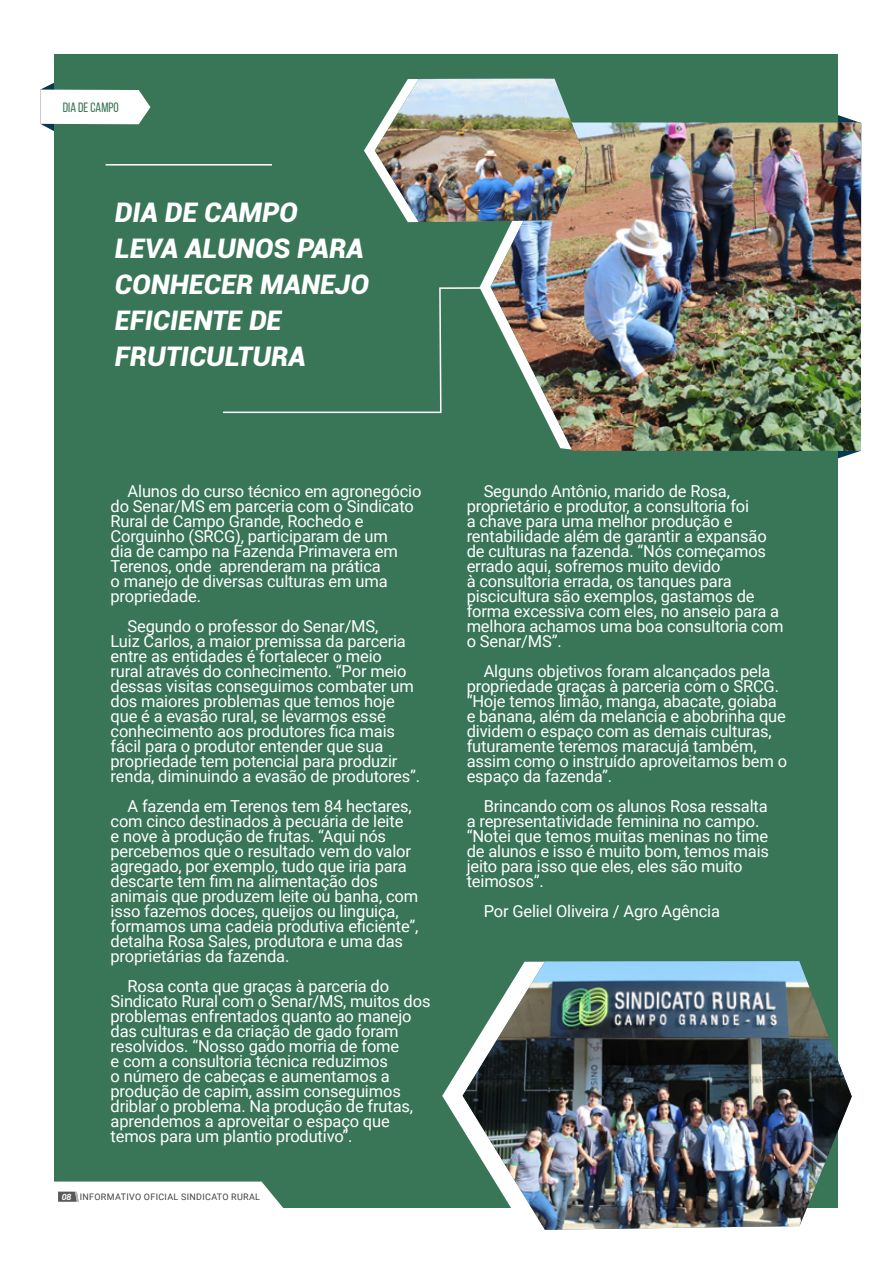
<style>
.page{position:relative;width:893px;height:1263px;background:#fff}
.page>*{position:absolute;margin:0;border:0;box-sizing:border-box;transform-origin:0 0}
.t1{font:italic 900 27px/36px "Roboto";color:#fff}
.t2{font:16.5px/15px "Roboto";letter-spacing:-.01em;color:#fff}
.t3{font:13.5px "Bebas Neue";color:#397557}
.t4{font:9px "Roboto";letter-spacing:.035em;color:#414042}
.s1{font-weight:700;font-style:italic;font-size:8.55px;color:#fff}
</style>
<div class="page">
<svg style="left:837px;top:108px;width:23px;height:357px"></svg>
<div style="left:54px;top:54px;width:783px;height:1153px;background:#397557"></div>
<hr style="left:106px;top:164px;width:166px;height:2px;background:#fff">
<svg style="left:223px;top:411px;width:141px;height:3px"></svg>
<img style="left:572px;top:122px;width:289px;height:329px">
<svg style="left:40px;top:82px;width:110px;height:49px"></svg>
<svg style="left:54px;top:1181px;width:230px;height:27px;background:#ebf0ee"></svg>
<svg style="left:442px;top:1062px;width:21px;height:146px"></svg>
<img style="left:463px;top:961px;width:389px;height:269px">
<img style="left:364px;top:133px;width:219px;height:317px">
<img style="left:375px;top:79px;width:208px;height:143px">
<p class="t3" style="left:63px;top:100px;width:57px">DIA DE CAMPO</p>
<h1 class="t1" style="left:115px;top:193px;width:256px">DIA DE CAMPO<br>LEVA ALUNOS PARA<br>CONHECER MANEJO<br>EFICIENTE DE<br>FRUTICULTURA</h1>
<p class="t2" style="left:111px;top:483px;width:312px;text-indent:17px">Alunos do curso técnico em agronegócio do Senar/MS em parceria com o Sindicato Rural de Campo Grande, Rochedo e Corguinho (SRCG), participaram de um<br>dia de campo na Fazenda Primavera em Terenos, onde aprenderam na prática<br>o manejo de diversas culturas em uma propriedade.</p>
<p class="t2" style="left:111px;top:618px;width:311px;text-indent:17px">Segundo o professor do Senar/MS,<br>Luiz Carlos, a maior premissa da parceria entre as entidades é fortalecer o meio<br>rural através do conhecimento. “Por meio dessas visitas conseguimos combater um dos maiores problemas que temos hoje que é a evasão rural, se levarmos esse conhecimento aos produtores fica mais fácil para o produtor entender que sua propriedade tem potencial para produzir renda, diminuindo a evasão de produtores”.</p>
<p class="t2" style="left:111px;top:798px;width:309px;text-indent:17px">A fazenda em Terenos tem 84 hectares, com cinco destinados à pecuária de leite<br>e nove à produção de frutas. “Aqui nós percebemos que o resultado vem do valor agregado, por exemplo, tudo que iria para descarte tem fim na alimentação dos animais que produzem leite ou banha, com isso fazemos doces, queijos ou linguiça, formamos uma cadeia produtiva eficiente”, detalha Rosa Sales, produtora e uma das proprietárias da fazenda.</p>
<p class="t2" style="left:111px;top:978px;width:321px;text-indent:17px">Rosa conta que graças à parceria do Sindicato Rural com o Senar/MS, muitos dos problemas enfrentados quanto ao manejo das culturas e da criação de gado foram resolvidos. “Nosso gado morria de fome<br>e com a consultoria técnica reduzimos<br>o número de cabeças e aumentamos a produção de capim, assim conseguimos driblar o problema. Na produção de frutas, aprendemos a aproveitar o espaço que temos para um plantio produtivo”.</p>
<p class="t4" style="left:62px;top:1191px;width:200px"><span class="s1">08</span> INFORMATIVO OFICIAL SINDICATO RURAL</p>
<p class="t2" style="left:467px;top:483px;width:318px;text-indent:17px">Segundo Antônio, marido de Rosa, proprietário e produtor, a consultoria foi<br>a chave para uma melhor produção e rentabilidade além de garantir a expansão de culturas na fazenda. “Nós começamos errado aqui, sofremos muito devido<br>à consultoria errada, os tanques para piscicultura são exemplos, gastamos de forma excessiva com eles, no anseio para a melhora achamos uma boa consultoria com o Senar/MS”.</p>
<p class="t2" style="left:467px;top:663px;width:322px;text-indent:17px">Alguns objetivos foram alcançados pela propriedade graças à parceria com o SRCG. “Hoje temos limão, manga, abacate, goiaba e banana, além da melancia e abobrinha que dividem o espaço com as demais culturas, futuramente teremos maracujá também, assim como o instruído aproveitamos bem o espaço da fazenda”.</p>
<p class="t2" style="left:467px;top:798px;width:304px;text-indent:17px">Brincando com os alunos Rosa ressalta a representatividade feminina no campo. “Notei que temos muitas meninas no time de alunos e isso é muito bom, temos mais jeito para isso que eles, eles são muito teimosos”.</p>
<p class="t2" style="left:484px;top:903px;width:238px">Por Geliel Oliveira / Agro Agência</p>
</div>
